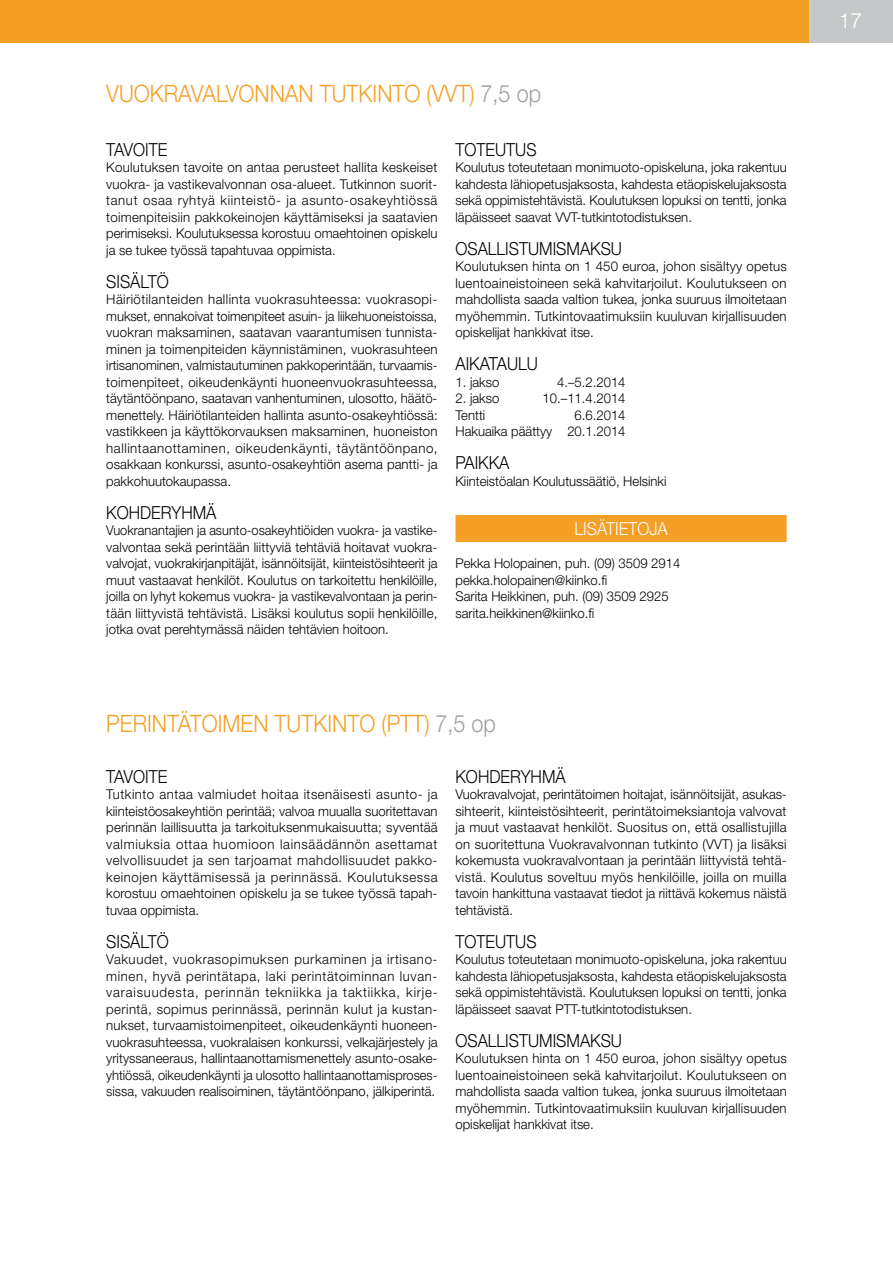
<style>
.page{position:relative;width:893px;height:1263px;background:#fff}
.page>*{position:absolute;margin:0;border:0;box-sizing:border-box;transform-origin:0 0}
.t1{font:300 24px "Helvetica Neue LT Std";color:#f49f25;scale:.9 1}
.t2{font:300 21px "Helvetica Neue LT Std";color:#fff}
.t3{font:300 18px "Helvetica Neue LT Std";color:#000;scale:.9 1}
.t4{font:300 18px "Helvetica Neue LT Std";color:#fff;scale:.9 1}
.t5{font:300 13.5px/16.5px "Helvetica Neue LT Std";color:#000;text-align:justify}
.t6{font:300 13.5px/16.5px "Helvetica Neue LT Std";color:#000;text-align:justify;scale:.95 1}
.s1{color:#9c9e9f}
</style>
<div class="page">
<div style="left:0;top:0;width:810px;height:43px;background:#f49f25"></div>
<div style="left:810px;top:0;width:83px;height:43px;background:#c6c7c8"></div>
<div style="left:455px;top:515px;width:332px;height:27px;background:#f49f25"></div>
<h1 class="t1" style="left:106px;top:79px;width:31px">Vuokravalvonnan</h1>
<h1 class="t1" style="left:320px;top:79px;width:15px">tutkinto</h1>
<h1 class="t1" style="left:427px;top:79px;width:129px">(VVT) <span class="s1">7,5 op</span></h1>
<h3 class="t3" style="left:106px;top:138px;width:69px">TAVOITE</h3>
<p class="t5" style="left:106px;top:159px;width:333px">Koulutuksen tavoite on antaa perusteet hallita keskeiset vuokra- ja vastikevalvonnan osa-alueet. Tutkinnon suorit&shy;tanut osaa ryhtyä kiinteistö- ja asunto-osakeyhtiössä toimenpiteisiin pakkokeinojen käyttämiseksi ja saatavien perimiseksi. Koulutuksessa korostuu omaehtoinen opiskelu ja se tukee työssä tapahtuvaa oppimista.</p>
<h3 class="t3" style="left:106px;top:270px;width:71px">SISÄLTÖ</h3>
<p class="t5" style="left:106px;top:291px;width:333px">Häiriötilanteiden hallinta vuokrasuhteessa: vuokrasopi&shy;mukset, ennakoivat toimenpiteet asuin- ja liikehuoneistoissa, vuokran maksaminen, saatavan vaarantumisen tunnista&shy;minen ja toimenpiteiden käynnistäminen, vuokrasuhteen irtisanominen, valmistautuminen pakkoperintään, turvaamis&shy;toimenpiteet, oikeudenkäynti huoneenvuokrasuhteessa, täytäntöönpano, saatavan vanhentuminen, ulosotto, häätö&shy;menettely. Häiriötilanteiden hallinta asunto-osakeyhtiössä: vastikkeen ja käyttökorvauksen maksaminen, huoneiston hallintaanottaminen, oikeudenkäynti, täytäntöönpano, osakkaan konkurssi, asunto-osakeyhtiön asema pantti- ja pakkohuutokaupassa.</p>
<h3 class="t3" style="left:106px;top:501px;width:124px">KOHDERYHMÄ</h3>
<p class="t6" style="left:106px;top:522px;width:350px">Vuokranantajien ja asunto-osakeyhtiöiden vuokra- ja vastike&shy;valvontaa sekä perintään liittyviä tehtäviä hoitavat vuokra&shy;valvojat, vuokrakirjanpitäjät, isännöitsijät, kiinteistösihteerit ja muut vastaavat henkilöt. Koulutus on tarkoitettu henkilöille, joilla on lyhyt kokemus vuokra- ja vastikevalvontaan ja perin&shy;tään liittyvistä tehtävistä. Lisäksi koulutus sopii henkilöille, jotka ovat perehtymässä näiden tehtävien hoitoon.</p>
<h3 class="t3" style="left:455px;top:138px;width:92px">TOTEUTUS</h3>
<p class="t5" style="left:455px;top:159px;width:333px">Koulutus toteutetaan monimuoto-opiskeluna, joka rakentuu kahdesta lähiopetusjaksosta, kahdesta etäopiskelujaksosta sekä oppimistehtävistä. Koulutuksen lopuksi on tentti, jonka läpäisseet saavat VVT-tutkintotodistuksen.</p>
<h3 class="t3" style="left:455px;top:237px;width:187px">OSALLISTUMISMAKSU</h3>
<p class="t5" style="left:455px;top:258px;width:333px">Koulutuksen hinta on 1 450 euroa, johon sisältyy opetus luentoaineistoineen sekä kahvitarjoilut. Koulutukseen on mahdollista saada valtion tukea, jonka suuruus ilmoitetaan myöhemmin. Tutkintovaatimuksiin kuuluvan kirjallisuuden opiskelijat hankkivat itse.</p>
<h3 class="t3" style="left:455px;top:353px;width:93px">AIKATAULU</h3>
<p class="t5" style="left:455px;top:373px;width:45px">1. jakso</p>
<p class="t5" style="left:557px;top:373px;width:70px">4.–5.2.2014</p>
<p class="t5" style="left:455px;top:390px;width:45px">2. jakso</p>
<p class="t5" style="left:543px;top:390px;width:84px">10.–11.4.2014</p>
<p class="t5" style="left:455px;top:406px;width:31px">Tentti</p>
<p class="t5" style="left:455px;top:406px;width:172px;text-align:right">6.6.2014<br>Hakuaika päättyy 20.1.2014</p>
<h3 class="t3" style="left:455px;top:452px;width:62px">PAIKKA</h3>
<p class="t5" style="left:455px;top:472px;width:212px">Kiinteistöalan Koulutussäätiö, Helsinki</p>
<h3 class="t4" style="left:574px;top:518px;width:105px">LISÄTIETOJA</h3>
<p class="t5" style="left:455px;top:555px;width:226px;text-align:left">Pekka Holopainen, puh. (09) 3509 2914 pekka.holopainen@kiinko.fi<br>Sarita Heikkinen, puh. (09) 3509 2925 sarita.heikkinen@kiinko.fi</p>
<h1 class="t1" style="left:106px;top:709px;width:30px">Perintätoimen</h1>
<h1 class="t1" style="left:275px;top:709px;width:15px">tutkinto</h1>
<h1 class="t1" style="left:381px;top:709px;width:129px">(PTT) <span class="s1">7,5 op</span></h1>
<h3 class="t3" style="left:106px;top:765px;width:69px">TAVOITE</h3>
<p class="t5" style="left:106px;top:786px;width:333px">Tutkinto antaa valmiudet hoitaa itsenäisesti asunto- ja kiinteistöosakeyhtiön perintää; valvoa muualla suoritettavan perinnän laillisuutta ja tarkoituksenmukaisuutta; syventää valmiuksia ottaa huomioon lainsäädännön asettamat velvollisuudet ja sen tarjoamat mahdollisuudet pakko&shy;keinojen käyttämisessä ja perinnässä. Koulutuksessa korostuu omaehtoinen opiskelu ja se tukee työssä tapah&shy;tuvaa oppimista.</p>
<h3 class="t3" style="left:106px;top:930px;width:71px">SISÄLTÖ</h3>
<p class="t5" style="left:106px;top:951px;width:333px">Vakuudet, vuokrasopimuksen purkaminen ja irtisano&shy;minen, hyvä perintätapa, laki perintätoiminnan luvan&shy;varaisuudesta, perinnän tekniikka ja taktiikka, kirje&shy;perintä, sopimus perinnässä, perinnän kulut ja kustan&shy;nukset, turvaamistoimenpiteet, oikeudenkäynti huoneen&shy;vuokrasuhteessa, vuokralaisen konkurssi, velkajärjestely ja yrityssaneeraus, hallintaanottamismenettely asunto-osake&shy;yhtiössä, oikeudenkäynti ja ulosotto hallintaanottamisproses&shy;sissa, vakuuden realisoiminen, täytäntöönpano, jälkiperintä.</p>
<h3 class="t3" style="left:455px;top:765px;width:124px">KOHDERYHMÄ</h3>
<p class="t5" style="left:455px;top:786px;width:333px">Vuokravalvojat, perintätoimen hoitajat, isännöitsijät, asukas&shy;sihteerit, kiinteistösihteerit, perintätoimeksiantoja valvovat ja muut vastaavat henkilöt. Suositus on, että osallistujilla on suoritettuna Vuokravalvonnan tutkinto (VVT) ja lisäksi kokemusta vuokravalvontaan ja perintään liittyvistä tehtä&shy;vistä. Koulutus soveltuu myös henkilöille, joilla on muilla tavoin hankittuna vastaavat tiedot ja riittävä kokemus näistä tehtävistä.</p>
<h3 class="t3" style="left:455px;top:930px;width:92px">TOTEUTUS</h3>
<p class="t5" style="left:455px;top:951px;width:333px">Koulutus toteutetaan monimuoto-opiskeluna, joka rakentuu kahdesta lähiopetusjaksosta, kahdesta etäopiskelujaksosta sekä oppimistehtävistä. Koulutuksen lopuksi on tentti, jonka läpäisseet saavat PTT-tutkintotodistuksen.</p>
<h3 class="t3" style="left:455px;top:1029px;width:187px">OSALLISTUMISMAKSU</h3>
<p class="t5" style="left:455px;top:1050px;width:333px">Koulutuksen hinta on 1 450 euroa, johon sisältyy opetus luentoaineistoineen sekä kahvitarjoilut. Koulutukseen on mahdollista saada valtion tukea, jonka suuruus ilmoitetaan myöhemmin. Tutkintovaatimuksiin kuuluvan kirjallisuuden opiskelijat hankkivat itse.</p>
<h2 class="t2" style="left:839px;top:7px;width:25px">17</h2>
</div>
